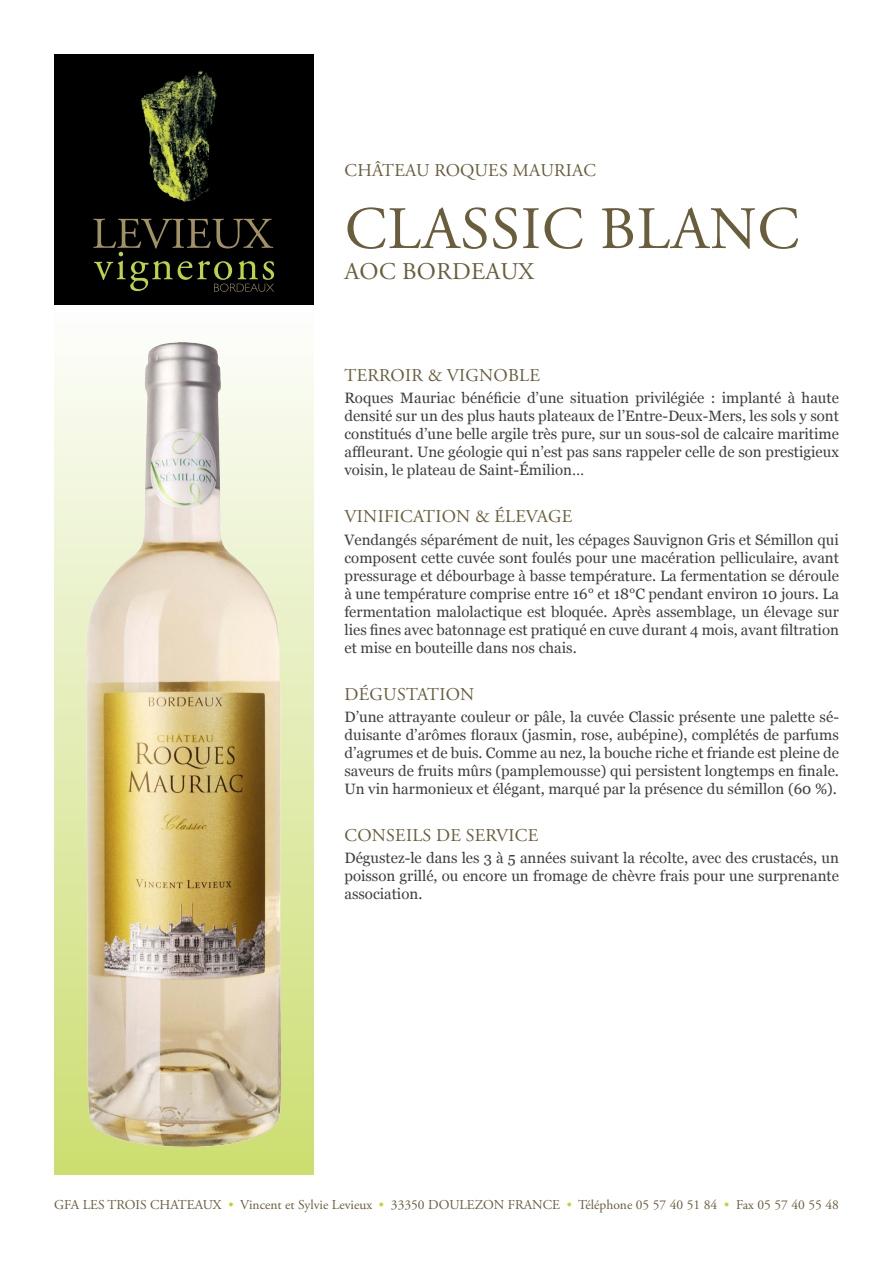
<style>
.page{position:relative;width:893px;height:1263px;background:#fff}
.page>*{position:absolute;margin:0;border:0;box-sizing:border-box;transform-origin:0 0}
.t1{font:60px "Adobe Garamond Pro";letter-spacing:.015em;color:#695d3c}
.t2{font:24px "Adobe Garamond Pro";letter-spacing:.015em;color:#695d3c}
.t3{font:18px "Adobe Garamond Pro";letter-spacing:.015em;color:#695d3c}
.t4{font:15px/18px "Georgia";color:#3e3e3f;text-align:justify}
.t5{font:13.5px "Adobe Garamond Pro";color:#695d3c}
.s1{color:#c6d224}
</style>
<div class="page">
<div style="left:54px;top:54px;width:259px;height:250px;background:#000"></div>
<svg style="left:93px;top:219px;width:181px;height:73px"></svg>
<img style="left:141px;top:70px;width:76px;height:132px">
<div style="left:54px;top:305px;width:259px;height:869px;background:linear-gradient(to bottom,#fcfdfc,#ccdd70)"></div>
<img style="left:87px;top:342px;width:194px;height:804px">
<p class="t3" style="left:345px;top:159px;width:253px">CHÂTEAU ROQUES MAURIAC</p>
<h1 class="t1" style="left:345px;top:193px;width:456px">CLASSIC BLANC</h1>
<h2 class="t2" style="left:345px;top:257px;width:19px">AOC</h2>
<h2 class="t2" style="left:402px;top:257px;width:133px">BORDEAUX</h2>
<p class="t3" style="left:345px;top:364px;width:197px">TERROIR &amp; VIGNOBLE</p>
<p class="t4" style="left:344px;top:389px;width:496px">Roques Mauriac bénéficie d’une situation privilégiée : implanté à haute densité sur un des plus hauts plateaux de l’Entre-Deux-Mers, les sols y sont constitués d’une belle argile très pure, sur un sous-sol de calcaire maritime affleurant. Une géologie qui n’est pas sans rappeler celle de son prestigieux voisin, le plateau de Saint-Émilion…</p>
<p class="t3" style="left:345px;top:506px;width:229px">VINIFICATION &amp; ÉLEVAGE</p>
<p class="t4" style="left:344px;top:531px;width:496px">Vendangés séparément de nuit, les cépages Sauvignon Gris et Sémillon qui composent cette cuvée sont foulés pour une macération pelliculaire, avant pressurage et débourbage à basse température. La fermentation se déroule à une température comprise entre 16° et 18°C pendant environ 10 jours. La fermentation malolactique est bloquée. Après assemblage, un élevage sur lies fines avec batonnage est pratiqué en cuve durant 4 mois, avant filtration et mise en bouteille dans nos chais.</p>
<p class="t3" style="left:345px;top:683px;width:131px">DÉGUSTATION</p>
<p class="t4" style="left:344px;top:708px;width:496px">D’une attrayante couleur or pâle, la cuvée Classic présente une palette sé&shy;duisante d’arômes floraux (jasmin, rose, aubépine), complétés de parfums d’agrumes et de buis. Comme au nez, la bouche riche et friande est pleine de saveurs de fruits mûrs (pamplemousse) qui persistent longtemps en finale.<br>Un vin harmonieux et élégant, marqué par la présence du sémillon (60 %).</p>
<p class="t3" style="left:345px;top:824px;width:195px">CONSEILS DE SERVICE</p>
<p class="t4" style="left:344px;top:849px;width:496px">Dégustez-le dans les 3 à 5 années suivant la récolte, avec des crustacés, un poisson grillé, ou encore un fromage de chèvre frais pour une surprenante association.</p>
<p class="t5" style="left:54px;top:1196px;width:786px">GFA LES TROIS CHATEAUX <span class="s1">•</span> VINCENT ET SYLVIE LEVIEUX <span class="s1">•</span> 33350 DOULEZON FRANCE <span class="s1">•</span> TÉLÉPHONE 05 57 40 51 84 <span class="s1">•</span> FAX 05 57 40 55 48</p>
</div>
